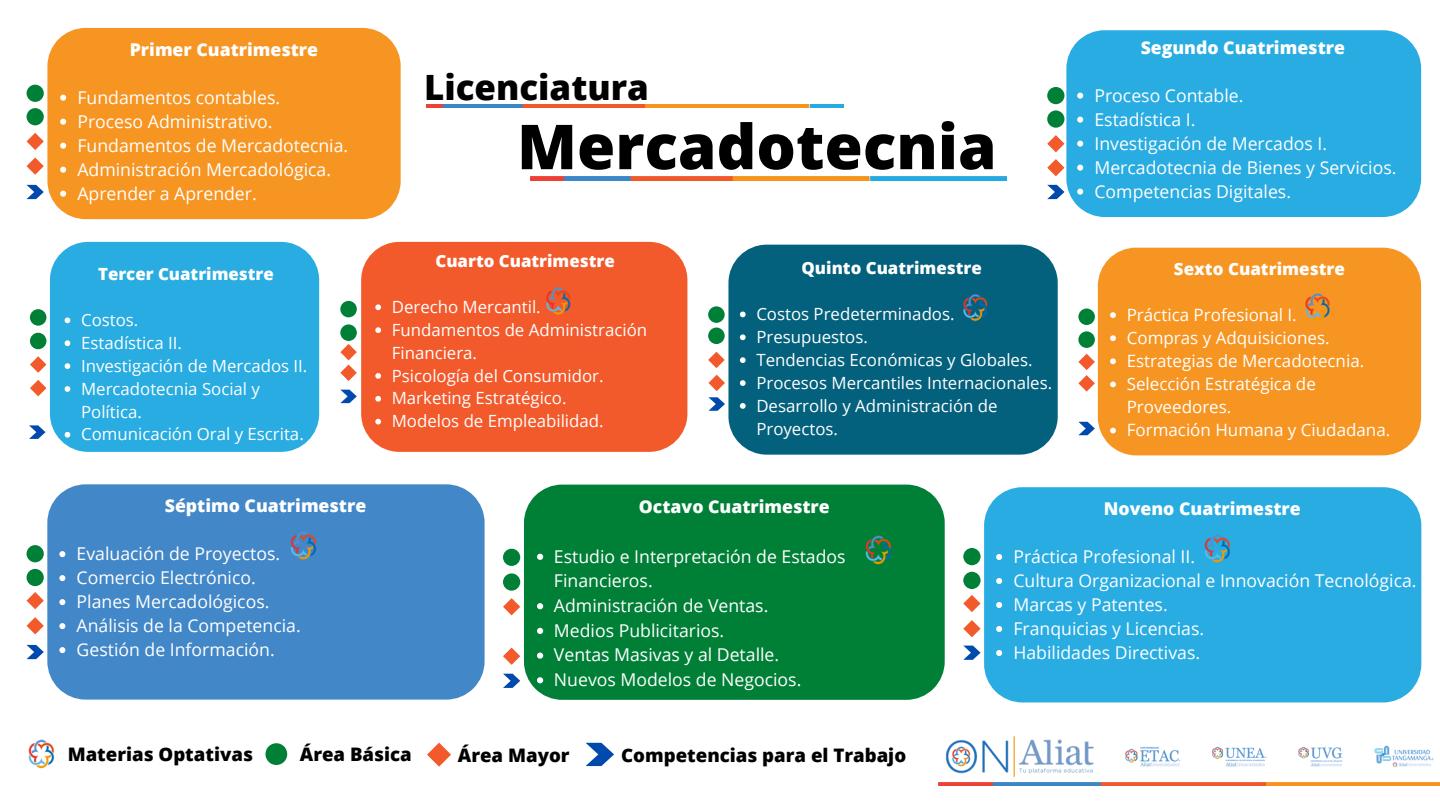
<style>
.page{position:relative;width:1440px;height:810px;background:#fff}
.page>*{position:absolute;margin:0;border:0;box-sizing:border-box;transform-origin:0 0}
.t1{font:800 62px "Open Sans";color:#000}
.t2{font:800 34.9px "Open Sans";color:#000}
.t3{font:800 18.6px "Open Sans";color:#000}
.t4{font:17.7px/24px "Open Sans";color:#fff}
.t5{font:800 17.7px "Open Sans";color:#fff}
.t6{font:17px/23.1px "Open Sans";color:#fff}
.t7{font:800 17px "Open Sans";color:#fff}
.t8{font:16.8px/22.9px "Open Sans";color:#fff}
.t9{font:800 16.8px "Open Sans";color:#fff}
</style>
<div class="page">
<img style="left:427px;top:104px;width:417px;height:3px">
<img style="left:531px;top:176px;width:475px;height:5px">
<div style="left:47px;top:28px;width:354px;height:191px;background:#f79522"></div>
<div style="left:1066px;top:30px;width:355px;height:187px;background:#28ace2"></div>
<div style="left:50px;top:242px;width:269px;height:210px;background:#28ace2;border-radius:38px"></div>
<div style="left:361px;top:242px;width:326px;height:210px;background:#f25a2c;border-radius:38px"></div>
<svg style="left:375px;top:304px;width:6px;height:6px"></svg>
<svg style="left:375px;top:327px;width:6px;height:6px"></svg>
<svg style="left:375px;top:373px;width:6px;height:6px"></svg>
<svg style="left:375px;top:396px;width:6px;height:6px"></svg>
<svg style="left:375px;top:419px;width:6px;height:6px"></svg>
<img style="left:546px;top:287px;width:25px;height:28px">
<div style="left:728px;top:245px;width:330px;height:210px;background:#04617d;border-radius:38px"></div>
<svg style="left:740px;top:312px;width:6px;height:5px"></svg>
<svg style="left:740px;top:334px;width:6px;height:6px"></svg>
<svg style="left:740px;top:357px;width:6px;height:6px"></svg>
<svg style="left:740px;top:380px;width:6px;height:6px"></svg>
<svg style="left:740px;top:403px;width:6px;height:6px"></svg>
<img style="left:963px;top:294px;width:25px;height:28px">
<svg style="left:1077px;top:93px;width:6px;height:6px"></svg>
<svg style="left:1077px;top:117px;width:6px;height:6px"></svg>
<svg style="left:1077px;top:141px;width:6px;height:6px"></svg>
<svg style="left:1077px;top:165px;width:6px;height:6px"></svg>
<svg style="left:1077px;top:189px;width:6px;height:6px"></svg>
<svg style="left:65px;top:318px;width:5px;height:5px"></svg>
<svg style="left:65px;top:340px;width:5px;height:6px"></svg>
<svg style="left:65px;top:363px;width:5px;height:6px"></svg>
<svg style="left:65px;top:386px;width:5px;height:6px"></svg>
<svg style="left:65px;top:432px;width:5px;height:6px"></svg>
<svg style="left:60px;top:95px;width:6px;height:6px"></svg>
<svg style="left:60px;top:119px;width:6px;height:6px"></svg>
<svg style="left:60px;top:143px;width:6px;height:6px"></svg>
<svg style="left:60px;top:167px;width:6px;height:6px"></svg>
<svg style="left:60px;top:191px;width:6px;height:6px"></svg>
<svg style="left:29px;top:425px;width:17px;height:14px"></svg>
<div style="left:30px;top:309px;width:16px;height:17px;background:#008037;border-radius:50%"></div>
<div style="left:30px;top:333px;width:16px;height:16px;background:#008037;border-radius:50%"></div>
<svg style="left:30px;top:380px;width:16px;height:16px"></svg>
<div style="left:340px;top:301px;width:17px;height:16px;background:#008037;border-radius:50%"></div>
<div style="left:340px;top:324px;width:17px;height:17px;background:#008037;border-radius:50%"></div>
<svg style="left:340px;top:344px;width:17px;height:37px"></svg>
<svg style="left:708px;top:352px;width:17px;height:16px"></svg>
<div style="left:708px;top:306px;width:17px;height:17px;background:#008037;border-radius:50%"></div>
<div style="left:708px;top:328px;width:17px;height:16px;background:#008037;border-radius:50%"></div>
<svg style="left:708px;top:375px;width:17px;height:16px"></svg>
<svg style="left:1047px;top:185px;width:17px;height:14px"></svg>
<div style="left:1047px;top:87px;width:17px;height:17px;background:#008037;border-radius:50%"></div>
<div style="left:1047px;top:110px;width:17px;height:18px;background:#008037;border-radius:50%"></div>
<svg style="left:1047px;top:159px;width:17px;height:17px"></svg>
<svg style="left:27px;top:185px;width:17px;height:14px"></svg>
<div style="left:27px;top:85px;width:17px;height:17px;background:#008037;border-radius:50%"></div>
<div style="left:27px;top:108px;width:17px;height:17px;background:#008037;border-radius:50%"></div>
<svg style="left:27px;top:158px;width:17px;height:17px"></svg>
<svg style="left:1047px;top:135px;width:17px;height:17px"></svg>
<svg style="left:27px;top:133px;width:17px;height:17px"></svg>
<svg style="left:30px;top:356px;width:16px;height:17px"></svg>
<img style="left:939px;top:736px;width:501px;height:49px">
<img style="left:28px;top:739px;width:26px;height:30px">
<svg style="left:586px;top:743px;width:28px;height:23px"></svg>
<svg style="left:427px;top:743px;width:24px;height:24px"></svg>
<div style="left:265px;top:743px;width:22px;height:22px;background:#008037;border-radius:50%"></div>
<svg style="left:340px;top:390px;width:17px;height:13px"></svg>
<svg style="left:708px;top:397px;width:17px;height:14px"></svg>
<div style="left:524px;top:485px;width:421px;height:215px;background:#008037"></div>
<div style="left:1098px;top:248px;width:323px;height:207px;background:#f79522"></div>
<div style="left:984px;top:487px;width:437px;height:215px;background:#28ace2"></div>
<svg style="left:537px;top:554px;width:6px;height:6px"></svg>
<svg style="left:537px;top:603px;width:6px;height:6px"></svg>
<svg style="left:537px;top:628px;width:6px;height:6px"></svg>
<svg style="left:537px;top:653px;width:6px;height:6px"></svg>
<svg style="left:537px;top:677px;width:6px;height:6px"></svg>
<img style="left:863px;top:533px;width:30px;height:33px">
<svg style="left:1110px;top:312px;width:6px;height:6px"></svg>
<svg style="left:1110px;top:335px;width:6px;height:6px"></svg>
<svg style="left:1110px;top:358px;width:6px;height:6px"></svg>
<svg style="left:1110px;top:382px;width:6px;height:5px"></svg>
<svg style="left:1110px;top:428px;width:6px;height:5px"></svg>
<img style="left:1303px;top:291px;width:29px;height:32px">
<svg style="left:996px;top:554px;width:6px;height:6px"></svg>
<svg style="left:996px;top:578px;width:6px;height:6px"></svg>
<svg style="left:996px;top:602px;width:6px;height:6px"></svg>
<svg style="left:996px;top:626px;width:6px;height:6px"></svg>
<svg style="left:996px;top:650px;width:6px;height:6px"></svg>
<img style="left:1202px;top:532px;width:30px;height:32px">
<svg style="left:503px;top:674px;width:17px;height:14px"></svg>
<svg style="left:503px;top:598px;width:17px;height:17px"></svg>
<div style="left:503px;top:549px;width:17px;height:17px;background:#008037;border-radius:50%"></div>
<div style="left:503px;top:573px;width:17px;height:18px;background:#008037;border-radius:50%"></div>
<svg style="left:503px;top:648px;width:17px;height:17px"></svg>
<svg style="left:1078px;top:422px;width:17px;height:13px"></svg>
<div style="left:1078px;top:309px;width:17px;height:16px;background:#008037;border-radius:50%"></div>
<div style="left:1078px;top:331px;width:17px;height:17px;background:#008037;border-radius:50%"></div>
<svg style="left:1078px;top:354px;width:17px;height:38px"></svg>
<svg style="left:963px;top:646px;width:18px;height:14px"></svg>
<svg style="left:963px;top:595px;width:18px;height:17px"></svg>
<div style="left:963px;top:548px;width:18px;height:17px;background:#008037;border-radius:50%"></div>
<div style="left:963px;top:572px;width:18px;height:17px;background:#008037;border-radius:50%"></div>
<svg style="left:963px;top:620px;width:18px;height:17px"></svg>
<div style="left:47px;top:484px;width:438px;height:216px;background:#4287c8"></div>
<svg style="left:59px;top:551px;width:6px;height:6px"></svg>
<svg style="left:59px;top:575px;width:6px;height:6px"></svg>
<svg style="left:59px;top:599px;width:6px;height:6px"></svg>
<svg style="left:59px;top:623px;width:6px;height:6px"></svg>
<svg style="left:59px;top:647px;width:6px;height:6px"></svg>
<img style="left:289px;top:529px;width:30px;height:32px">
<svg style="left:27px;top:645px;width:17px;height:14px"></svg>
<svg style="left:27px;top:592px;width:17px;height:17px"></svg>
<div style="left:27px;top:545px;width:17px;height:17px;background:#008037;border-radius:50%"></div>
<div style="left:27px;top:569px;width:17px;height:17px;background:#008037;border-radius:50%"></div>
<svg style="left:27px;top:617px;width:17px;height:17px"></svg>
<p class="t5" style="left:130px;top:37px;width:190px">Primer Cuatrimestre</p>
<p class="t4" style="left:77px;top:85px;width:272px">Fundamentos contables.<br>Proceso Administrativo.<br>Fundamentos de Mercadotecnia.<br>Administración Mercadológica.<br>Aprender a Aprender.</p>
<p class="t9" style="left:98px;top:262px;width:177px">Tercer Cuatrimestre</p>
<p class="t8" style="left:81px;top:308px;width:228px">Costos.<br>Estadística II.<br>Investigación de Mercados II.<br>Mercadotecnia Social y<br>Política.<br>Comunicación Oral y Escrita.</p>
<p class="t5" style="left:165px;top:493px;width:203px">Séptimo Cuatrimestre</p>
<p class="t4" style="left:77px;top:541px;width:226px">Evaluación de Proyectos.<br>Comercio Electrónico.<br>Planes Mercadológicos.<br>Análisis de la Competencia.<br>Gestión de Información.</p>
<h2 class="t2" style="left:424px;top:63px;width:226px">Licenciatura</h2>
<h1 class="t1" style="left:517px;top:103px;width:481px">Mercadotecnia</h1>
<p class="t9" style="left:435px;top:249px;width:181px">Cuarto Cuatrimestre</p>
<p class="t8" style="left:392px;top:295px;width:257px">Derecho Mercantil.<br>Fundamentos de Administración<br>Financiera.<br>Psicología del Consumidor.<br>Marketing Estratégico.<br>Modelos de Empleabilidad.</p>
<p class="t9" style="left:802px;top:256px;width:182px">Quinto Cuatrimestre</p>
<p class="t8" style="left:756px;top:302px;width:297px">Costos Predeterminados.<br>Presupuestos.<br>Tendencias Económicas y Globales.<br>Procesos Mercantiles Internacionales.<br>Desarrollo y Administración de<br>Proyectos.</p>
<p class="t5" style="left:639px;top:494px;width:192px">Octavo Cuatrimestre</p>
<p class="t5" style="left:1141px;top:35px;width:206px">Segundo Cuatrimestre</p>
<p class="t4" style="left:1094px;top:83px;width:304px">Proceso Contable.<br>Estadística I.<br>Investigación de Mercados I.<br>Mercadotecnia de Bienes y Servicios.<br>Competencias Digitales.</p>
<p class="t7" style="left:1174px;top:257px;width:173px">Sexto Cuatrimestre</p>
<p class="t6" style="left:1127px;top:303px;width:265px">Práctica Profesional I.<br>Compras y Adquisiciones.<br>Estrategias de Mercadotecnia.<br>Selección Estratégica de<br>Proveedores.<br>Formación Humana y Ciudadana.</p>
<p class="t5" style="left:1104px;top:496px;width:198px">Noveno Cuatrimestre</p>
<p class="t4" style="left:554px;top:543px;width:293px;line-height:24.7px">Estudio e Interpretación de Estados<br>Financieros.<br>Administración de Ventas.<br>Medios Publicitarios.<br>Ventas Masivas y al Detalle.<br>Nuevos Modelos de Negocios.</p>
<p class="t4" style="left:1013px;top:544px;width:405px">Práctica Profesional II.<br>Cultura Organizacional e Innovación Tecnológica.<br>Marcas y Patentes.<br>Franquicias y Licencias.<br>Habilidades Directivas.</p>
<p class="t3" style="left:68px;top:741px;width:187px">Materias Optativas</p>
<p class="t3" style="left:300px;top:741px;width:113px">Área Básica</p>
<p class="t3" style="left:458px;top:742px;width:113px">Área Mayor</p>
<p class="t3" style="left:621px;top:742px;width:287px">Competencias para el Trabajo</p>
</div>
